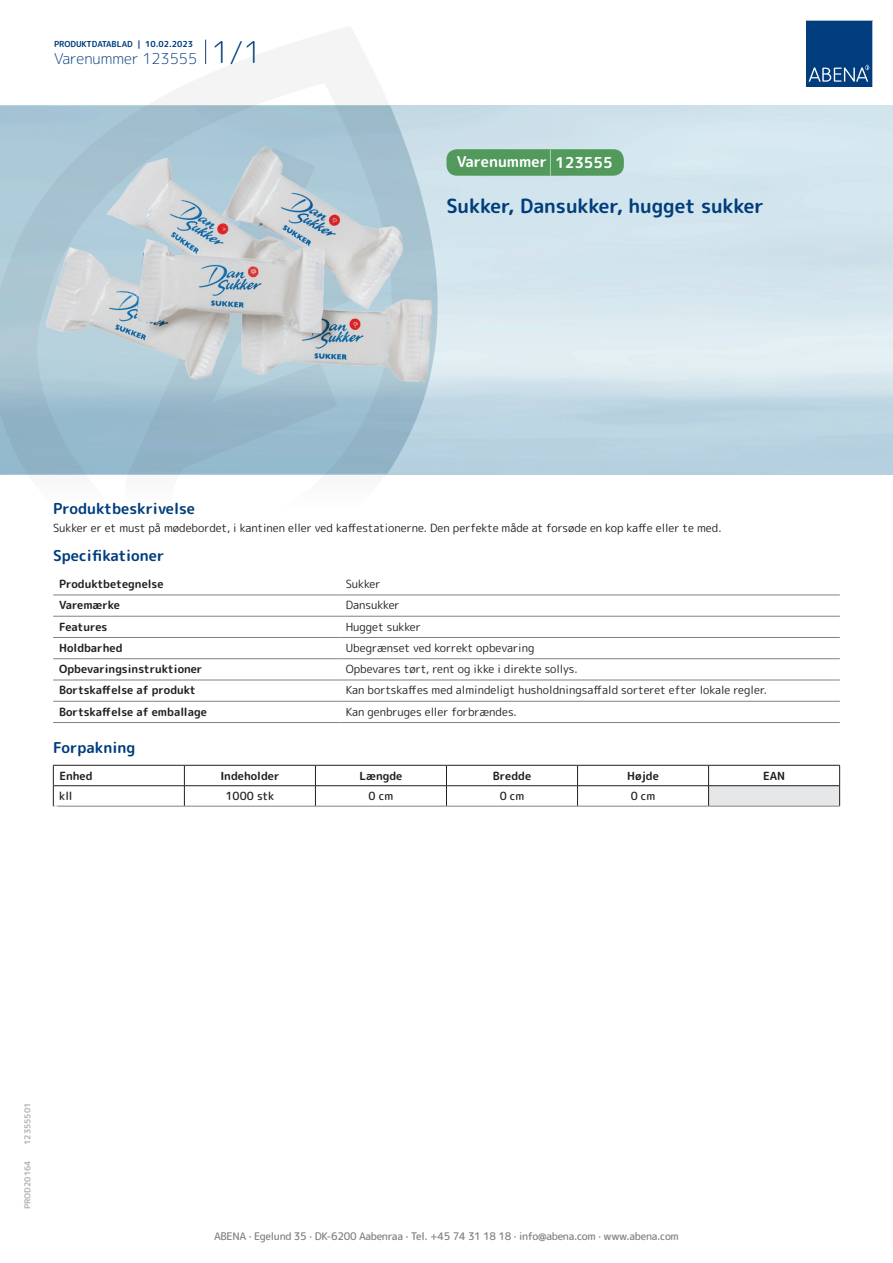
<style>
.page{position:relative;width:893px;height:1263px;background:#fff}
.page>*{position:absolute;margin:0;border:0;box-sizing:border-box;transform-origin:0 0}
.t1{font:700 19.5px "Rounded Mplus 1 c";color:#013d7d}
.t2{font:700 15px "Rounded Mplus 1 c";color:#013d7d}
.t3{font:300 15px "Rounded Mplus 1 c";color:#013d7d}
.t4{font:700 15px "Rounded Mplus 1 c";color:#fff}
.t5{font:11.25px "Rounded Mplus 1 c";color:#231f20}
.t6{font:700 11.25px "Rounded Mplus 1 c";color:#231f20}
.t7{font:500 11.25px "Rounded Mplus 1 c";color:#231f20}
.t8{font:500 10.5px "Rounded Mplus 1 c";letter-spacing:-.03em;color:#808285}
.t9{font:700 10.5px "Rounded Mplus 1 c";color:#fff}
.t10{font:700 8.25px "Rounded Mplus 1 c";color:#013d7d}
.t11{font:700 8.25px "Rounded Mplus 1 c";color:#b2b3b7}
.s1{font-size:30px}
.s2{font-size:25.5px}
</style>
<div class="page">
<svg style="left:0;top:26px;width:439px;height:569px"></svg>
<svg style="left:0;top:106px;width:438px;height:368px;background:#a1bfd0"></svg>
<svg style="left:205px;top:40px;width:1px;height:24px"></svg>
<svg style="left:806px;top:20px;width:67px;height:67px;background:#144b86"></svg>
<img style="left:47px;top:147px;width:384px;height:235px">
<hr style="left:53px;top:595px;width:287px;height:1px;background:#808285">
<hr style="left:340px;top:595px;width:500px;height:1px;background:#808285">
<hr style="left:53px;top:616px;width:287px;height:1px;background:#808285">
<hr style="left:340px;top:616px;width:500px;height:1px;background:#808285">
<hr style="left:53px;top:637px;width:287px;height:1px;background:#808285">
<hr style="left:340px;top:637px;width:500px;height:1px;background:#808285">
<hr style="left:53px;top:658px;width:287px;height:1px;background:#808285">
<hr style="left:340px;top:658px;width:500px;height:1px;background:#808285">
<hr style="left:53px;top:680px;width:287px;height:1px;background:#808285">
<hr style="left:340px;top:680px;width:500px;height:1px;background:#808285">
<hr style="left:53px;top:701px;width:287px;height:1px;background:#808285">
<hr style="left:340px;top:701px;width:500px;height:1px;background:#808285">
<hr style="left:53px;top:722px;width:287px;height:1px;background:#808285">
<hr style="left:340px;top:722px;width:500px;height:1px;background:#808285">
<div style="left:709px;top:786px;width:131px;height:20px;background:#e6e7e9"></div>
<hr style="left:53px;top:765px;width:131px;height:1px;background:#231f20">
<hr style="left:184px;top:765px;width:131px;height:1px;background:#231f20">
<hr style="left:315px;top:765px;width:131px;height:1px;background:#231f20">
<hr style="left:446px;top:765px;width:131px;height:1px;background:#231f20">
<hr style="left:577px;top:765px;width:132px;height:1px;background:#231f20">
<hr style="left:709px;top:765px;width:131px;height:1px;background:#231f20">
<hr style="left:53px;top:785px;width:131px;height:1px;background:#231f20">
<svg style="left:53px;top:765px;width:1px;height:41px"></svg>
<hr style="left:184px;top:785px;width:131px;height:1px;background:#231f20">
<svg style="left:184px;top:765px;width:1px;height:41px"></svg>
<hr style="left:315px;top:785px;width:131px;height:1px;background:#231f20">
<svg style="left:315px;top:765px;width:1px;height:41px"></svg>
<hr style="left:446px;top:785px;width:131px;height:1px;background:#231f20">
<svg style="left:446px;top:765px;width:1px;height:41px"></svg>
<hr style="left:577px;top:785px;width:132px;height:1px;background:#231f20">
<svg style="left:577px;top:765px;width:1px;height:41px"></svg>
<hr style="left:709px;top:785px;width:131px;height:1px;background:#231f20">
<svg style="left:708px;top:765px;width:1px;height:41px"></svg>
<svg style="left:839px;top:765px;width:1px;height:41px"></svg>
<hr style="left:53px;top:806px;width:131px;height:1px;background:#808285">
<hr style="left:184px;top:806px;width:131px;height:1px;background:#808285">
<hr style="left:315px;top:806px;width:131px;height:1px;background:#808285">
<hr style="left:446px;top:806px;width:131px;height:1px;background:#808285">
<hr style="left:577px;top:806px;width:132px;height:1px;background:#808285">
<hr style="left:709px;top:806px;width:131px;height:1px;background:#808285">
<div style="left:446px;top:149px;width:178px;height:27px;background:#52995c;border-radius:10px"></div>
<p class="t10" style="left:54px;top:38px;width:141px">PRODUKTDATABLAD | 10.02.2023</p>
<h2 class="t3" style="left:54px;top:48px;width:209px">Varenummer 123555 <span class="s1">1/1</span></h2>
<h2 class="t4" style="left:457px;top:151px;width:157px">Varenummer <span class="s2">|</span> 123555</h2>
<h1 class="t1" style="left:446px;top:192px;width:319px">Sukker, Dansukker, hugget sukker</h1>
<h2 class="t2" style="left:53px;top:498px;width:143px">Produktbeskrivelse</h2>
<p class="t5" style="left:53px;top:520px;width:670px">Sukker er et must på mødebordet, i kantinen eller ved kaffestationerne. Den perfekte måde at forsøde en kop kaffe eller te med.</p>
<h2 class="t2" style="left:53px;top:545px;width:113px">Specifikationer</h2>
<p class="t6" style="left:59px;top:576px;width:106px">Produktbetegnelse</p>
<p class="t5" style="left:346px;top:576px;width:36px">Sukker</p>
<p class="t6" style="left:59px;top:597px;width:62px">Varemærke</p>
<p class="t5" style="left:346px;top:597px;width:55px">Dansukker</p>
<p class="t6" style="left:59px;top:618px;width:50px">Features</p>
<p class="t5" style="left:346px;top:618px;width:77px">Hugget sukker</p>
<p class="t6" style="left:59px;top:640px;width:65px">Holdbarhed</p>
<p class="t5" style="left:346px;top:640px;width:190px">Ubegrænset ved korrekt opbevaring</p>
<p class="t6" style="left:59px;top:661px;width:145px">Opbevaringsinstruktioner</p>
<p class="t5" style="left:346px;top:661px;width:233px">Opbevares tørt, rent og ikke i direkte sollys.</p>
<p class="t6" style="left:59px;top:682px;width:138px">Bortskaffelse af produkt</p>
<p class="t5" style="left:346px;top:682px;width:423px">Kan bortskaffes med almindeligt husholdningsaffald sorteret efter lokale regler.</p>
<p class="t6" style="left:59px;top:704px;width:149px">Bortskaffelse af emballage</p>
<p class="t5" style="left:346px;top:704px;width:173px">Kan genbruges eller forbrændes.</p>
<h2 class="t2" style="left:53px;top:737px;width:84px">Forpakning</h2>
<p class="t6" style="left:59px;top:768px;width:35px">Enhed</p>
<p class="t6" style="left:220px;top:768px;width:61px">Indeholder</p>
<p class="t6" style="left:359px;top:768px;width:44px">Længde</p>
<p class="t6" style="left:493px;top:768px;width:40px">Bredde</p>
<p class="t6" style="left:627px;top:768px;width:33px">Højde</p>
<p class="t6" style="left:763px;top:768px;width:24px">EAN</p>
<p class="t7" style="left:59px;top:788px;width:15px">kll</p>
<p class="t7" style="left:226px;top:788px;width:50px">1000 stk</p>
<p class="t7" style="left:369px;top:788px;width:26px">0 cm</p>
<p class="t7" style="left:500px;top:788px;width:26px">0 cm</p>
<p class="t7" style="left:631px;top:788px;width:26px">0 cm</p>
<p class="t9" style="left:53px;top:801px;width:7px">*</p>
<p class="t11" style="left:22px;top:1145px;width:44px;rotate:-90deg">12355501</p>
<p class="t11" style="left:22px;top:1209px;width:50px;rotate:-90deg">PROD20164</p>
<p class="t8" style="left:214px;top:1229px;width:466px">ABENA · Egelund 35 · DK-6200 Aabenraa · Tel. +45 74 31 18 18 · info@abena.com · www.abena.com</p>
</div>
